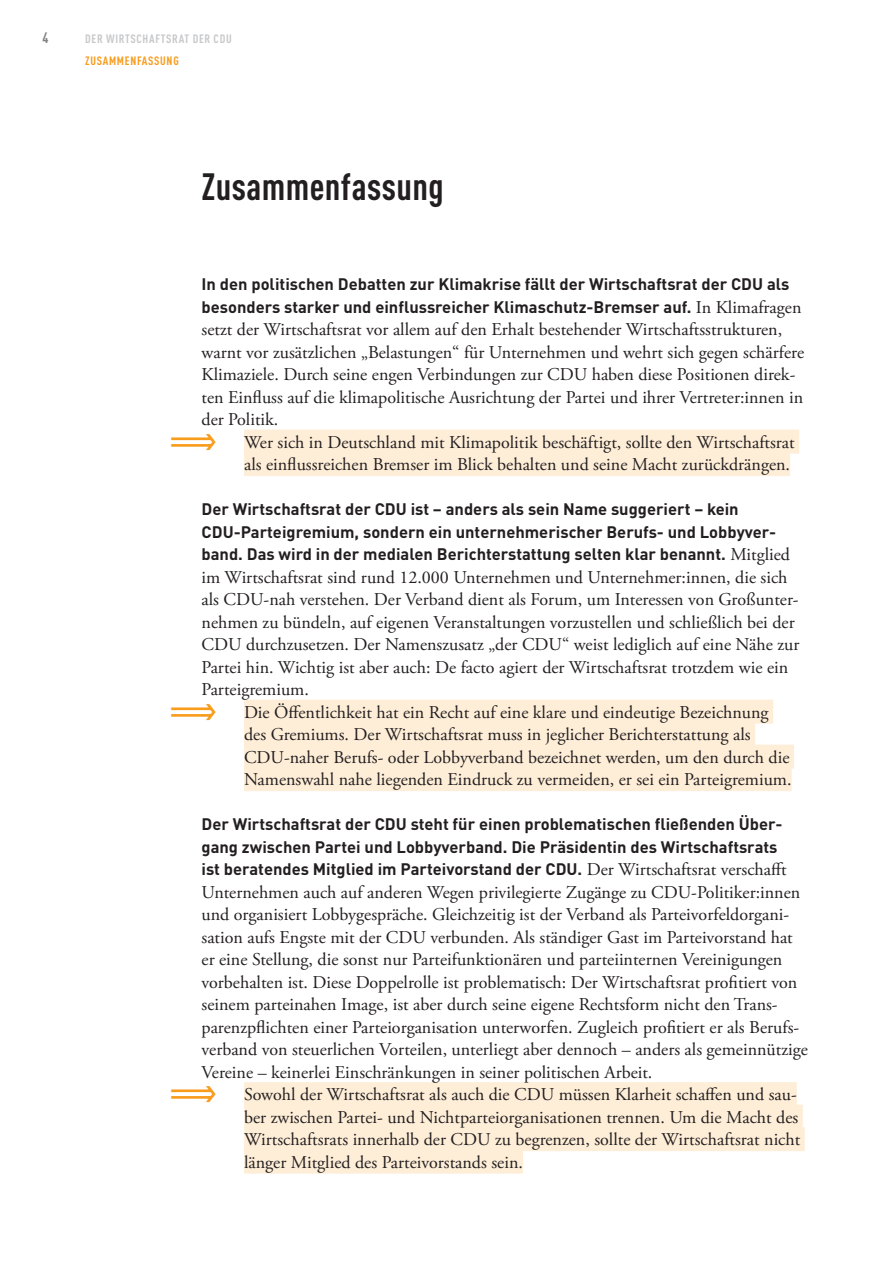
<style>
.page{position:relative;width:893px;height:1263px;background:#fff}
.page>*{position:absolute;margin:0;border:0;box-sizing:border-box;transform-origin:0 0}
.t1{font:700 condensed 37.5px "DIN Pro";letter-spacing:.01em;color:#231f20}
.t2{font:18px "Adobe Garamond Pro";color:#231f20}
.t3{font:700 16.5px/22.5px "DIN Pro";color:#231f20}
.t4{font:700 condensed 15px "DIN Pro";color:#808285}
.t5{font:700 condensed 12px "DIN Pro";letter-spacing:.06em;color:#c7c8ca}
.t6{font:700 condensed 12px "DIN Pro";color:#f89c1c}
.s1{font-family:"Adobe Garamond Pro";font-weight:400;font-size:18px}
.s2{font-family:"Jet Brains Mono";font-weight:500;font-size:27px;color:#f89c1c}
</style>
<div class="page">
<div style="left:244px;top:430px;width:555px;height:24px;background:#feeed8"></div>
<div style="left:244px;top:452px;width:546px;height:24px;background:#feeed8"></div>
<div style="left:244px;top:700px;width:529px;height:24px;background:#feeed8"></div>
<div style="left:244px;top:722px;width:511px;height:24px;background:#feeed8"></div>
<div style="left:244px;top:745px;width:550px;height:24px;background:#feeed8"></div>
<div style="left:244px;top:767px;width:548px;height:24px;background:#feeed8"></div>
<div style="left:244px;top:1082px;width:553px;height:24px;background:#feeed8"></div>
<div style="left:244px;top:1105px;width:559px;height:24px;background:#feeed8"></div>
<div style="left:244px;top:1127px;width:561px;height:24px;background:#feeed8"></div>
<div style="left:244px;top:1150px;width:279px;height:24px;background:#feeed8"></div>
<p class="t4" style="left:43px;top:26px;width:8px">4</p>
<p class="t5" style="left:85px;top:29px;width:148px">DER WIRTSCHAFTSRAT DER CDU</p>
<p class="t6" style="left:85px;top:52px;width:13px">Zusamme</p>
<p class="t6" style="left:130px;top:52px;width:14px">nfassu</p>
<p class="t6" style="left:167px;top:52px;width:13px">ng</p>
<h1 class="t1" style="left:202px;top:158px;width:244px">Zusammenfassung</h1>
<p class="t3" style="left:202px;top:271px;width:601px">In den politischen Debatten zur Klimakrise fällt der Wirtschaftsrat der CDU als besonders starker und einflussreicher Klimaschutz-Bremser auf. <span class="s1">In Klimafragen</span></p>
<p class="t2" style="left:202px;top:319px;width:582px">setzt der Wirtschaftsrat vor allem auf den Erhalt bestehender Wirtschaftsstrukturen,</p>
<p class="t2" style="left:202px;top:341px;width:604px">warnt vor zusätzlichen „Belastungen“ für Unternehmen und wehrt sich gegen schärfere</p>
<p class="t2" style="left:202px;top:364px;width:595px">Klimaziele. Durch seine engen Verbindungen zur CDU haben diese Positionen direk-</p>
<p class="t2" style="left:202px;top:386px;width:603px">ten Einfluss auf die klimapolitische Ausrichtung der Partei und ihrer Vertreter:innen in</p>
<p class="t2" style="left:202px;top:409px;width:78px">der Politik.</p>
<p class="t2" style="left:202px;top:431px;width:595px"><span class="s2">&gt;</span>Wer sich in Deutschland mit Klimapolitik beschäftigt, sollte den Wirtschaftsrat</p>
<p class="t2" style="left:244px;top:454px;width:548px">als einflussreichen Bremser im Blick behalten und seine Macht zurückdrängen.</p>
<p class="t3" style="left:202px;top:496px;width:590px">Der Wirtschaftsrat der CDU ist – anders als sein Name suggeriert – kein<br>CDU-Parteigremium, sondern ein unternehmerischer Berufs- und Lobbyver&shy;band. Das wird in der medialen Berichterstattung selten klar benannt. <span class="s1">Mitglied</span></p>
<p class="t2" style="left:202px;top:566px;width:587px">im Wirtschaftsrat sind rund 12.000 Unternehmen und Unternehmer:innen, die sich</p>
<p class="t2" style="left:202px;top:589px;width:599px">als CDU-nah verstehen. Der Verband dient als Forum, um Interessen von Großunter-</p>
<p class="t2" style="left:202px;top:611px;width:595px">nehmen zu bündeln, auf eigenen Veranstaltungen vorzustellen und schließlich bei der</p>
<p class="t2" style="left:202px;top:634px;width:599px">CDU durchzusetzen. Der Namenszusatz „der CDU“ weist lediglich auf eine Nähe zur</p>
<p class="t2" style="left:202px;top:656px;width:588px">Partei hin. Wichtig ist aber auch: De facto agiert der Wirtschaftsrat trotzdem wie ein</p>
<p class="t2" style="left:202px;top:679px;width:109px">Parteigremium.</p>
<p class="t2" style="left:202px;top:701px;width:569px"><span class="s2">&gt;</span>Die Öffentlichkeit hat ein Recht auf eine klare und eindeutige Bezeichnung</p>
<p class="t2" style="left:244px;top:724px;width:508px">des Gremiums. Der Wirtschaftsrat muss in jeglicher Berichterstattung als</p>
<p class="t2" style="left:244px;top:746px;width:547px">CDU-naher Berufs- oder Lobbyverband bezeichnet werden, um den durch die</p>
<p class="t2" style="left:244px;top:769px;width:549px">Namenswahl nahe liegenden Eindruck zu vermeiden, er sei ein Parteigremium.</p>
<p class="t3" style="left:202px;top:811px;width:587px">Der Wirtschaftsrat der CDU steht für einen problematischen fließenden Über&shy;gang zwischen Partei und Lobbyverband. Die Präsidentin des Wirtschaftsrats ist beratendes Mitglied im Parteivorstand der CDU. <span class="s1">Der Wirtschaftsrat verschafft</span></p>
<p class="t2" style="left:202px;top:881px;width:600px">Unternehmen auch auf anderen Wegen privilegierte Zugänge zu CDU-Politiker:innen</p>
<p class="t2" style="left:202px;top:904px;width:589px">und organisiert Lobbygespräche. Gleichzeitig ist der Verband als Parteivorfeldorgani-</p>
<p class="t2" style="left:202px;top:926px;width:593px">sation aufs Engste mit der CDU verbunden. Als ständiger Gast im Parteivorstand hat</p>
<p class="t2" style="left:202px;top:949px;width:582px">er eine Stellung, die sonst nur Parteifunktionären und parteiinternen Vereinigungen</p>
<p class="t2" style="left:202px;top:971px;width:597px">vorbehalten ist. Diese Doppelrolle ist problematisch: Der Wirtschaftsrat profitiert von</p>
<p class="t2" style="left:202px;top:994px;width:576px">seinem parteinahen Image, ist aber durch seine eigene Rechtsform nicht den Trans-</p>
<p class="t2" style="left:202px;top:1016px;width:599px">parenzpflichten einer Parteiorganisation unterworfen. Zugleich profitiert er als Berufs-</p>
<p class="t2" style="left:202px;top:1039px;width:608px">verband von steuerlichen Vorteilen, unterliegt aber dennoch – anders als gemeinnützige</p>
<p class="t2" style="left:202px;top:1061px;width:452px">Vereine – keinerlei Einschränkungen in seiner politischen Arbeit.</p>
<p class="t2" style="left:202px;top:1084px;width:597px"><span class="s2">&gt;</span>Sowohl der Wirtschaftsrat als auch die CDU müssen Klarheit schaffen und sau-</p>
<p class="t2" style="left:244px;top:1106px;width:556px">ber zwischen Partei- und Nichtparteiorganisationen trennen. Um die Macht des</p>
<p class="t2" style="left:244px;top:1129px;width:558px">Wirtschaftsrats innerhalb der CDU zu begrenzen, sollte der Wirtschaftsrat nicht</p>
<p class="t2" style="left:244px;top:1151px;width:280px">länger Mitglied des Parteivorstands sein.</p>
</div>
